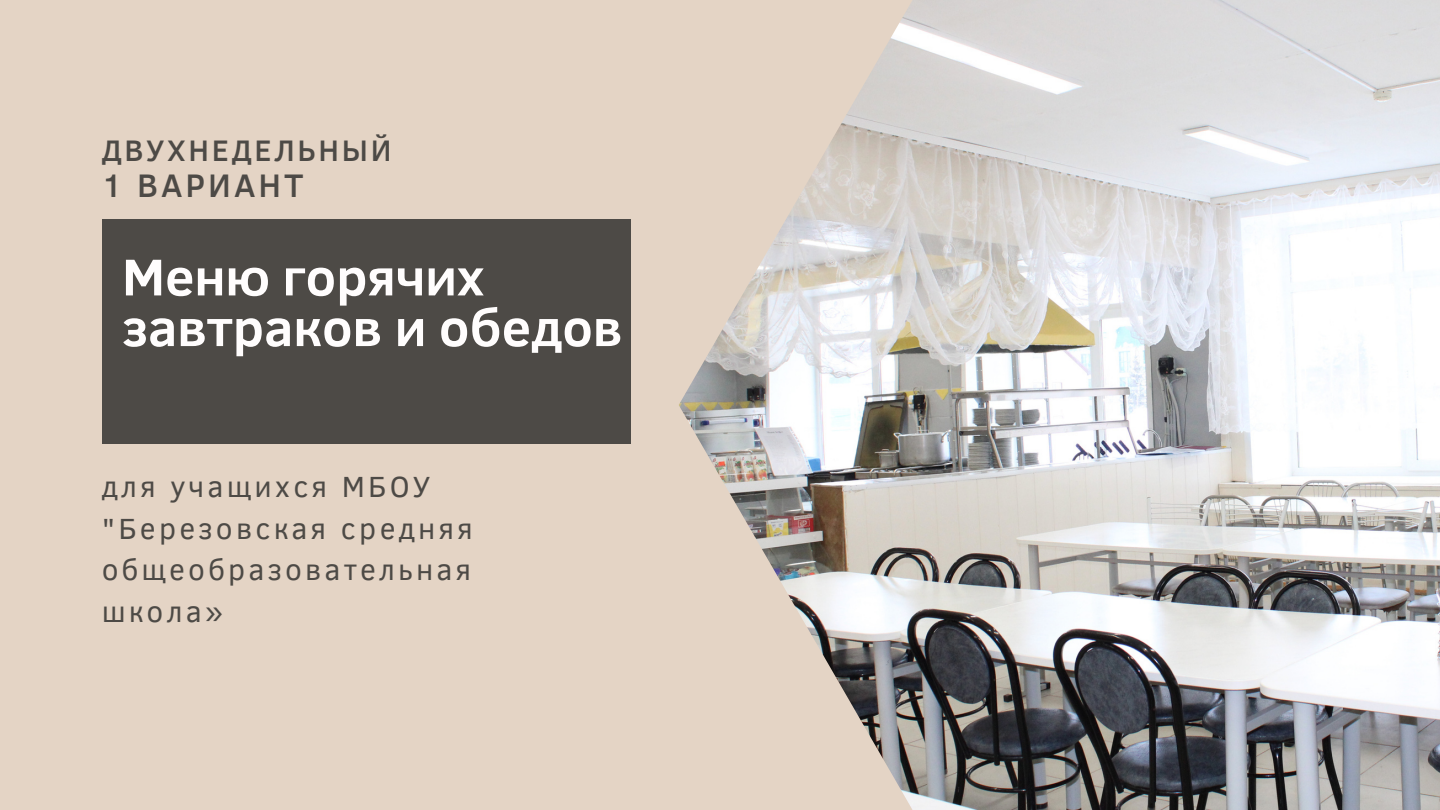
<style>
.page{position:relative;width:1440px;height:810px;background:#e4d4c5}
.page>*{position:absolute;margin:0;border:0;box-sizing:border-box;transform-origin:0 0}
.t1{font:700 52.8px/50.6px "Clear Sans";color:#fffdfd}
.t2{font:500 33.4px "Clear Sans";letter-spacing:.09em;color:#4d4a46}
.t3{font:500 30.4px "Clear Sans";letter-spacing:.09em;color:#4d4a46}
.t4{font:29.9px/41.5px "Clear Sans";letter-spacing:.11em;color:#4d4a46}
</style>
<div class="page">
<div style="left:102px;top:219px;width:529px;height:225px;background:#4d4a46"></div>
<img style="left:679px;top:0;width:761px;height:810px">
<p class="t3" style="left:102px;top:129px;width:291px">ДВУХНЕДЕЛЬНЫЙ</p>
<p class="t2" style="left:102px;top:161px;width:203px">1 ВАРИАНТ</p>
<h1 class="t1" style="left:122px;top:249px;width:502px">Меню горячих завтраков и обедов</h1>
<p class="t4" style="left:102px;top:465px;width:373px">для учащихся МБОУ "Березовская средняя общеобразовательная школа»</p>
</div>
